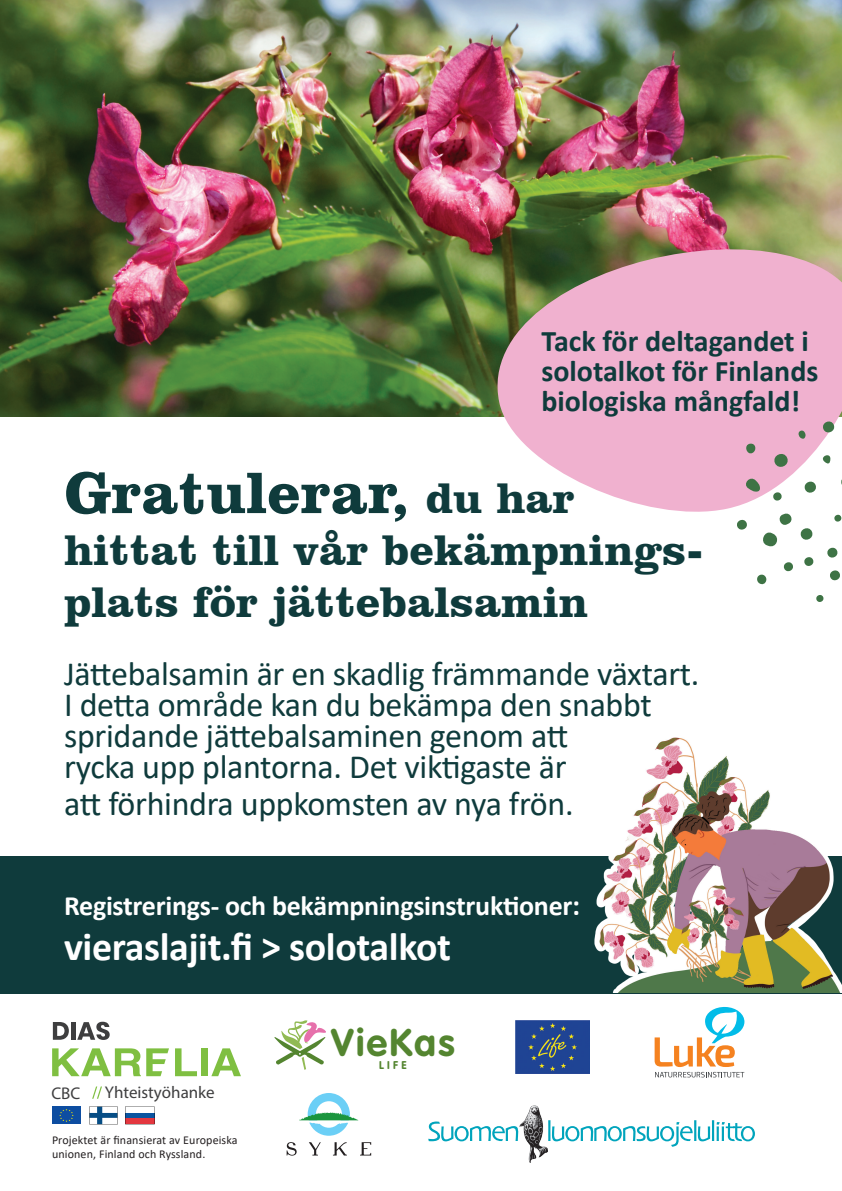
<style>
.page{position:relative;width:842px;height:1191px;background:#fff}
.page>*{position:absolute;margin:0;border:0;box-sizing:border-box;transform-origin:0 0}
.t1{font:700 60px "Clarendon BT";color:#0f3b3c}
.t2{font:700 44px/52px "Clarendon BT";color:#0f3b3c}
.t3{font:700 40px "Calibri";letter-spacing:-.01em;color:#fff}
.t4{font:38.1px "VAG Rounded Bold";letter-spacing:.06em;color:#548530}
.t5{font:34px/31px "Calibri";letter-spacing:-.01em;color:#0f3b3c}
.t6{font:700 30px/30px "Calibri";color:#0f3b3c}
.t7{font:700 28px "Calibri";letter-spacing:-.01em;color:#fff}
.t8{font:17px "Myriad Pro";color:#3e3e3f}
.t9{font:12px/14px "Calibri";letter-spacing:.01em;color:#231f20}
.t10{font:11.1px "VAG Rounded Bold";color:#548530}
.s1{font-size:44px}
.s2{font-size:29px}
</style>
<div class="page">
<img style="left:0;top:0;width:842px;height:416px">
<div style="left:0;top:856px;width:842px;height:137px;background:#0f3b3c"></div>
<img style="left:469px;top:181px;width:373px;height:331px">
<svg style="left:839px;top:472px;width:3px;height:19px"></svg>
<svg style="left:834px;top:514px;width:8px;height:8px"></svg>
<svg style="left:797px;top:429px;width:9px;height:10px"></svg>
<svg style="left:818px;top:451px;width:13px;height:13px"></svg>
<svg style="left:802px;top:478px;width:16px;height:18px"></svg>
<svg style="left:772px;top:450px;width:18px;height:21px"></svg>
<svg style="left:742px;top:474px;width:18px;height:18px"></svg>
<svg style="left:827px;top:547px;width:11px;height:11px"></svg>
<svg style="left:821px;top:418px;width:15px;height:18px"></svg>
<svg style="left:816px;top:595px;width:8px;height:7px"></svg>
<svg style="left:830px;top:570px;width:10px;height:11px"></svg>
<svg style="left:755px;top:511px;width:60px;height:73px"></svg>
<svg style="left:737px;top:519px;width:10px;height:11px"></svg>
<svg style="left:771px;top:490px;width:12px;height:13px"></svg>
<svg style="left:743px;top:443px;width:14px;height:13px"></svg>
<img style="left:594px;top:737px;width:248px;height:255px">
<svg style="left:274px;top:1020px;width:52px;height:49px"></svg>
<img style="left:516px;top:1020px;width:73px;height:53px">
<svg style="left:287px;top:1142px;width:10px;height:13px"></svg>
<svg style="left:309px;top:1142px;width:12px;height:13px"></svg>
<svg style="left:333px;top:1142px;width:14px;height:13px"></svg>
<svg style="left:360px;top:1142px;width:11px;height:13px"></svg>
<svg style="left:299px;top:1093px;width:59px;height:42px"></svg>
<svg style="left:655px;top:1006px;width:90px;height:71px"></svg>
<svg style="left:428px;top:1121px;width:91px;height:20px"></svg>
<svg style="left:548px;top:1120px;width:207px;height:26px"></svg>
<img style="left:519px;top:1105px;width:29px;height:57px">
<svg style="left:211px;top:1048px;width:30px;height:28px"></svg>
<div style="left:201px;top:1048px;width:6px;height:28px;background:#7fbf41"></div>
<svg style="left:175px;top:1048px;width:22px;height:28px"></svg>
<svg style="left:52px;top:1048px;width:117px;height:28px"></svg>
<svg style="left:125px;top:1106px;width:30px;height:18px"></svg>
<svg style="left:89px;top:1106px;width:29px;height:18px"></svg>
<div style="left:52px;top:1106px;width:29px;height:18px;background:#0d4da1"></div>
<svg style="left:59px;top:1109px;width:15px;height:12px"></svg>
<svg style="left:92px;top:1086px;width:10px;height:12px"></svg>
<svg style="left:53px;top:1022px;width:16px;height:17px"></svg>
<div style="left:71px;top:1022px;width:5px;height:17px;background:#3e3e3f"></div>
<svg style="left:77px;top:1021px;width:33px;height:19px"></svg>
<p class="t6" style="left:541px;top:325px;width:278px">Tack för deltagandet i solotalkot för Finlands biologiska mångfald!</p>
<h1 class="t1" style="left:64px;top:455px;width:512px">Gratulerar, <span class="s1">du har</span></h1>
<p class="t2" style="left:64px;top:523px;width:640px">hittat till vår bekämpnings&shy;plats för jättebalsamin</p>
<p class="t5" style="left:64px;top:657px;width:637px">Jättebalsamin är en skadlig främmande växtart.<br>I detta område kan du bekämpa den snabbt spridande jättebalsaminen genom att<br>rycka upp plantorna. Det viktigaste är</p>
<p class="t5" style="left:64px;top:787px;width:511px">att förhindra uppkomsten av nya frön.</p>
<p class="t7" style="left:64px;top:886px;width:517px">Registrerings- och bekämpningsinstruktioner<span class="s2">:</span></p>
<p class="t3" style="left:64px;top:919px;width:388px">vieraslajit.fi &gt; solotalkot</p>
<p class="t8" style="left:51px;top:1082px;width:30px">CBC</p>
<p class="t8" style="left:105px;top:1082px;width:111px">Yhteistyöhanke</p>
<p class="t9" style="left:52px;top:1132px;width:187px">Projektet är finansierat av Europeiska unionen, Finland och Ryssland.</p>
<p class="t4" style="left:331px;top:1020px;width:125px">VieKas</p>
<p class="t10" style="left:379px;top:1059px;width:29px">LIFE</p>
</div>
